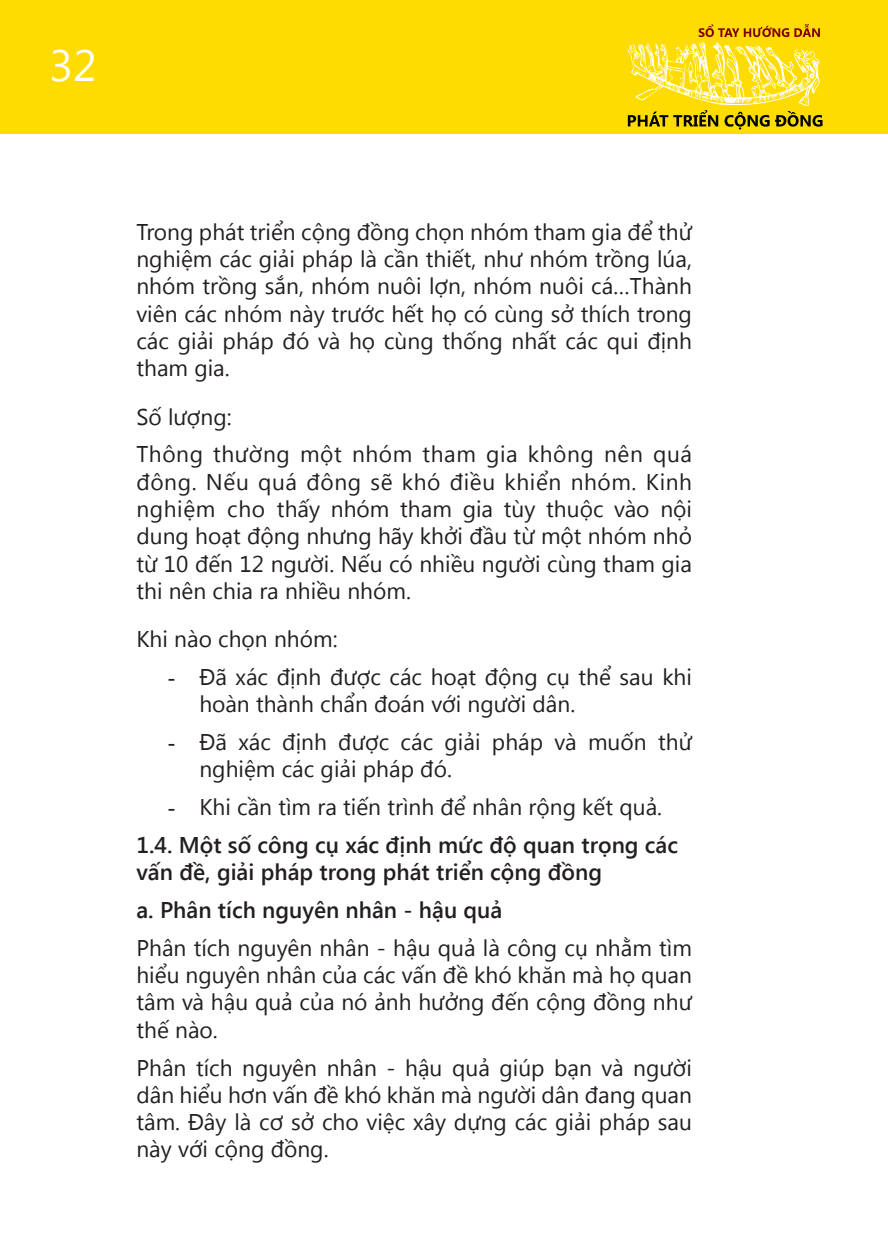
<style>
.page{position:relative;width:888px;height:1260px;background:#fff}
.page>*{position:absolute;margin:0;border:0;box-sizing:border-box;transform-origin:0 0}
.t1{font:43.75px "Segoe UI";color:#fff}
.Text{font:22.75px/27.3px "Segoe UI";color:#231f20;text-align:justify}
.Heading_3{font:600 22.75px/27.3px "Segoe UI";color:#231f20}
.Heading_3-2{font:22.75px "Segoe UI";color:#231f20}
.s1{font-family:"Times New Roman"}
</style>
<div class="page">
<div style="left:0;top:0;width:878px;height:134px;background:#ffdc01"></div>
<div style="left:878px;top:0;width:10px;height:134px;background:#ffdc01"></div>
<svg style="left:627px;top:24px;width:195px;height:106px"></svg>
<h1 class="t1" style="left:50px;top:36px;width:49px">32</h1>
<p class="Text" style="left:136px;top:217px;width:557px">Trong phát triển cộng đồng chọn nhóm tham gia để thử nghiệm các giải pháp là cần thiết, như nhóm trồng lúa, nhóm trồng sắn, nhóm nuôi lợn, nhóm nuôi cá…Thành viên các nhóm này trước hết họ có cùng sở thích trong các giải pháp đó và họ cùng thống nhất các qui định tham gia.</p>
<p class="Heading_3-2" style="left:136px;top:401px;width:97px">Số lượng:</p>
<p class="Text" style="left:136px;top:440px;width:557px">Thông thường một nhóm tham gia không nên quá đông. Nếu quá đông sẽ khó điều khiển nhóm. Kinh nghiệm cho thấy nhóm tham gia tùy thuộc vào nội dung hoạt động nhưng hãy khởi đầu từ một nhóm nhỏ từ 10 đến 12 người. Nếu có nhiều người cùng tham gia thi nên chia ra nhiều nhóm.</p>
<p class="Heading_3-2" style="left:136px;top:623px;width:203px">Khi nào chọn nhóm:</p>
<p class="Text" style="left:199px;top:662px;width:494px;text-indent:-32px"><span class="s1">-</span> Đã xác định được các hoạt động cụ thể sau khi hoàn thành chẩn đoán với người dân.</p>
<p class="Text" style="left:199px;top:727px;width:494px;text-indent:-32px"><span class="s1">-</span> Đã xác định được các giải pháp và muốn thử nghiệm các giải pháp đó.</p>
<p class="Text" style="left:168px;top:792px;width:496px"><span class="s1">-</span> Khi cần tìm ra tiến trình để nhân rộng kết quả.</p>
<p class="Heading_3" style="left:136px;top:830px;width:543px">1.4. Một số công cụ xác định mức độ quan trọng các vấn đề, giải pháp trong phát triển cộng đồng</p>
<p class="Heading_3" style="left:136px;top:895px;width:367px">a. Phân tích nguyên nhân - hậu quả</p>
<p class="Text" style="left:136px;top:933px;width:557px">Phân tích nguyên nhân - hậu quả là công cụ nhằm tìm hiểu nguyên nhân của các vấn đề khó khăn mà họ quan tâm và hậu quả của nó ảnh hưởng đến cộng đồng như thế nào.</p>
<p class="Text" style="left:136px;top:1053px;width:557px">Phân tích nguyên nhân - hậu quả giúp bạn và người dân hiểu hơn vấn đề khó khăn mà người dân đang quan tâm. Đây là cơ sở cho việc xây dựng các giải pháp sau này với cộng đồng.</p>
</div>
